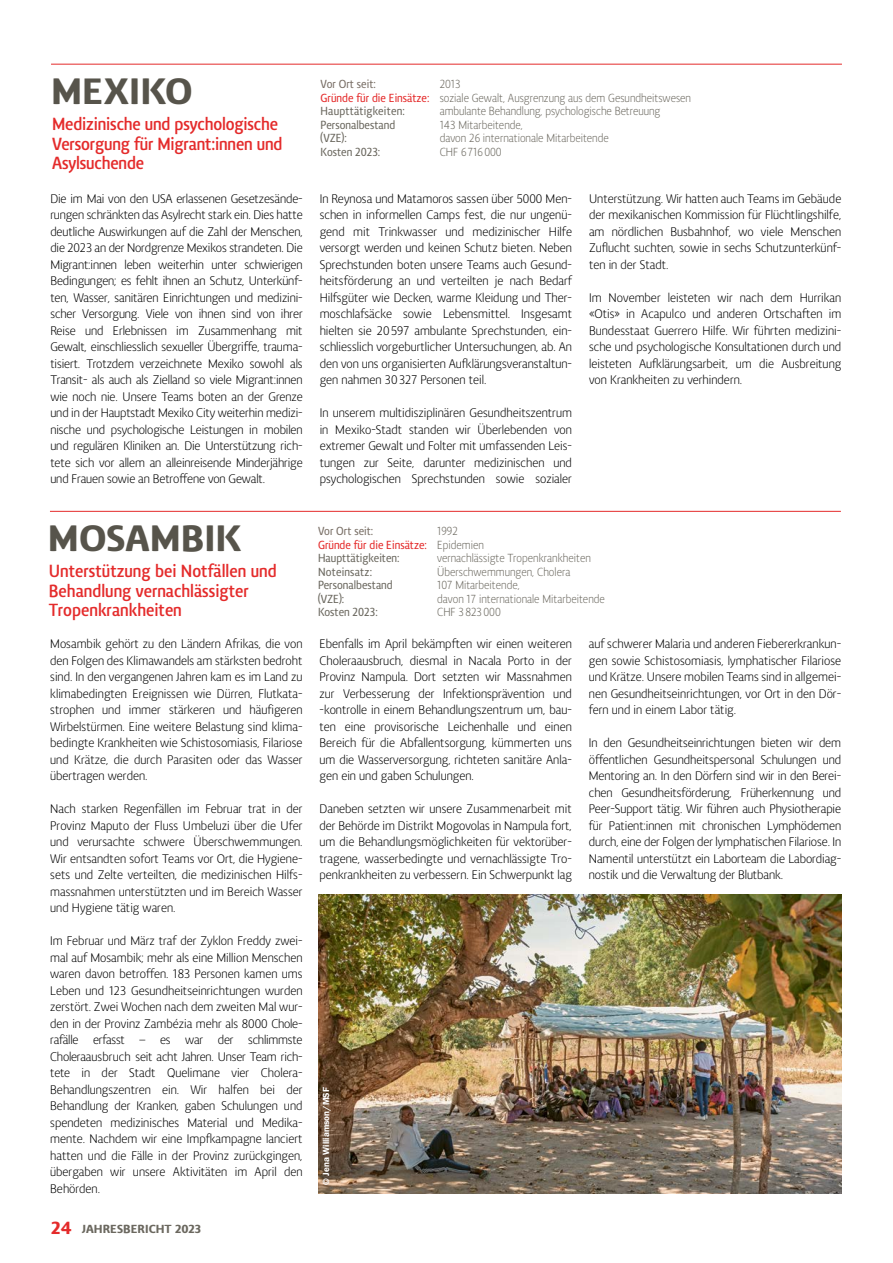
<style>
.page{position:relative;width:893px;height:1263px;background:#fff}
.page>*{position:absolute;margin:0;border:0;box-sizing:border-box;transform-origin:0 0}
.t1{font:900 37.5px "Vitali Neue";color:#57544b}
.t2{font:700 18px/19.5px "Vitali Neue";color:#e42b2b;scale:.9 1}
.t3{font:12.75px/16.5px "Vitali Neue";color:#000;text-align:justify;scale:.95 1}
.t4{font:12px/13.5px "Vitali Neue";color:#6b685f;scale:.9 1}
.t5{font:600 12px "Vitali Neue";color:#6b685f;scale:.9 1}
.t6{font:600 12px/13.5px "Vitali Neue";color:#e42b2b;scale:.9 1}
.t7{font:600 12px "Vitali Neue";color:#796f66;scale:.9 1}
.t8{font:900 12px "Vitali Neue";color:#6b685f}
.t9{font:600 9px "Franklin Gothic";color:#fff}
.s1{font-weight:600;color:#e42b2b}
.s2{font-weight:600}
.s3{font-size:18px;color:#e42b2b}
.s4{font-weight:400;color:#6b685f}
.s5{color:#6b685f}
</style>
<div class="page">
<hr style="left:51px;top:64px;width:791px;height:1px;background:#e42b2b">
<hr style="left:50px;top:511px;width:791px;height:1px;background:#e42b2b">
<img style="left:318px;top:895px;width:524px;height:299px">
<h1 class="t1" style="left:51px;top:69px;width:143px">MEXIKO</h1>
<h2 class="t2" style="left:52px;top:114px;width:257px">Medizinische und psychologische<br>Versorgung für Migrant:innen und<br>Asylsuchende</h2>
<p class="t7" style="left:321px;top:77px;width:63px">Vor Ort seit:</p>
<p class="t4" style="left:321px;top:77px;width:413px;text-indent:119px">2013<br><span class="s1">Gründe für die Einsätze:</span> soziale Gewalt, Ausgrenzung aus dem Gesundheitswesen<br><span class="s2">Haupttätigkeiten:</span></p>
<p class="t4" style="left:440px;top:104px;width:247px">ambulante Behandlung, psychologische Betreuung</p>
<p class="t5" style="left:321px;top:117px;width:85px">Personalbestand</p>
<p class="t4" style="left:440px;top:118px;width:94px">143 Mitarbeitende,</p>
<p class="t5" style="left:321px;top:131px;width:31px">(VZE):</p>
<p class="t4" style="left:440px;top:131px;width:189px">davon 26 internationale Mitarbeitende</p>
<p class="t5" style="left:321px;top:144px;width:68px">Kosten 2023:</p>
<p class="t4" style="left:440px;top:145px;width:70px">CHF 6716000</p>
<p class="t3" style="left:50px;top:190px;width:267px">Die im Mai von den USA erlassenen Gesetzesände&shy;rungen schränkten das Asylrecht stark ein. Dies hatte deutliche Auswirkungen auf die Zahl der Menschen, die 2023 an der Nordgrenze Mexikos strandeten. Die Migrant:innen leben weiterhin unter schwierigen Bedingungen; es fehlt ihnen an Schutz, Unterkünf&shy;ten, Wasser, sanitären Einrichtungen und medizini&shy;scher Versorgung. Viele von ihnen sind von ihrer Reise und Erlebnissen im Zusammenhang mit Gewalt, einschliesslich sexueller Übergriffe, trauma&shy;tisiert. Trotzdem verzeichnete Mexiko sowohl als Transit- als auch als Zielland so viele Migrant:innen wie noch nie. Unsere Teams boten an der Grenze und in der Hauptstadt Mexiko City weiterhin medizi&shy;nische und psychologische Leistungen in mobilen und regulären Kliniken an. Die Unterstützung rich&shy;tete sich vor allem an alleinreisende Minderjährige und Frauen sowie an Betroffene von Gewalt.</p>
<p class="t3" style="left:320px;top:190px;width:267px">In Reynosa und Matamoros sassen über 5000 Men&shy;schen in informellen Camps fest, die nur ungenü&shy;gend mit Trinkwasser und medizinischer Hilfe versorgt werden und keinen Schutz bieten. Neben Sprechstunden boten unsere Teams auch Gesund&shy;heitsförderung an und verteilten je nach Bedarf Hilfsgüter wie Decken, warme Kleidung und Ther&shy;moschlafsäcke sowie Lebensmittel. Insgesamt hielten sie 20597 ambulante Sprechstunden, ein&shy;schliesslich vorgeburtlicher Untersuchungen, ab. An den von uns organisierten Aufklärungsveranstaltun&shy;gen nahmen 30327 Personen teil.</p>
<p class="t3" style="left:320px;top:404px;width:267px">In unserem multidisziplinären Gesundheitszentrum in Mexiko-Stadt standen wir Überlebenden von extremer Gewalt und Folter mit umfassenden Leis&shy;tungen zur Seite, darunter medizinischen und psychologischen Sprechstunden sowie sozialer</p>
<p class="t3" style="left:589px;top:190px;width:267px">Unterstützung. Wir hatten auch Teams im Gebäude der mexikanischen Kommission für Flüchtlingshilfe, am nördlichen Busbahnhof, wo viele Menschen Zuflucht suchten, sowie in sechs Schutzunterkünf&shy;ten in der Stadt.</p>
<p class="t3" style="left:589px;top:289px;width:267px">Im November leisteten wir nach dem Hurrikan «Otis» in Acapulco und anderen Ortschaften im Bundesstaat Guerrero Hilfe. Wir führten medizini&shy;sche und psychologische Konsultationen durch und leisteten Aufklärungsarbeit, um die Ausbreitung von Krankheiten zu verhindern.</p>
<h1 class="t1" style="left:48px;top:516px;width:196px">MOSAMBIK</h1>
<h2 class="t2" style="left:49px;top:561px;width:255px">Unterstützung bei Notfällen und<br>Behandlung vernachlässigter<br>Tropenkrankheiten</h2>
<p class="t3" style="left:50px;top:635px;width:267px">Mosambik gehört zu den Ländern Afrikas, die von den Folgen des Klimawandels am stärksten bedroht sind. In den vergangenen Jahren kam es im Land zu klimabedingten Ereignissen wie Dürren, Flutkata&shy;strophen und immer stärkeren und häufigeren Wirbelstürmen. Eine weitere Belastung sind klima&shy;bedingte Krankheiten wie Schistosomiasis, Filariose und Krätze, die durch Parasiten oder das Wasser übertragen werden.</p>
<p class="t3" style="left:50px;top:800px;width:267px">Nach starken Regenfällen im Februar trat in der Provinz Maputo der Fluss Umbeluzi über die Ufer und verursachte schwere Überschwemmungen.<br>Wir entsandten sofort Teams vor Ort, die Hygiene&shy;sets und Zelte verteilten, die medizinischen Hilfs&shy;massnahmen unterstützten und im Bereich Wasser und Hygiene tätig waren.</p>
<p class="t3" style="left:50px;top:932px;width:267px">Im Februar und März traf der Zyklon Freddy zwei&shy;mal auf Mosambik; mehr als eine Million Menschen waren davon betroffen. 183 Personen kamen ums Leben und 123 Gesundheitseinrichtungen wurden zerstört. Zwei Wochen nach dem zweiten Mal wur&shy;den in der Provinz Zambézia mehr als 8000 Chole&shy;rafälle erfasst – es war der schlimmste Choleraausbruch seit acht Jahren. Unser Team rich&shy;tete in der Stadt Quelimane vier Cholera-Behandlungszentren ein. Wir halfen bei der Behandlung der Kranken, gaben Schulungen und spendeten medizinisches Material und Medika&shy;mente. Nachdem wir eine Impfkampagne lanciert hatten und die Fälle in der Provinz zurückgingen, übergaben wir unsere Aktivitäten im April den Behörden.</p>
<p class="t8" style="left:51px;top:1222px;width:152px"><span class="s3">24</span> JAHRESBERICHT 2023</p>
<p class="t7" style="left:318px;top:524px;width:63px">Vor Ort seit:</p>
<p class="t6" style="left:318px;top:524px;width:186px;text-indent:119px"><span class="s4">1992<br></span>Gründe für die Einsätze: <span class="s4">Epidemien<br></span><span class="s5">Haupttätigkeiten:</span></p>
<p class="t4" style="left:437px;top:551px;width:172px">vernachlässigte Tropenkrankheiten</p>
<p class="t5" style="left:318px;top:565px;width:62px">Noteinsatz:</p>
<p class="t4" style="left:437px;top:565px;width:150px">Überschwemmungen, Cholera</p>
<p class="t5" style="left:318px;top:578px;width:85px">Personalbestand</p>
<p class="t4" style="left:437px;top:578px;width:93px">107 Mitarbeitende,</p>
<p class="t5" style="left:318px;top:592px;width:31px">(VZE):</p>
<p class="t4" style="left:437px;top:592px;width:188px">davon 17 internationale Mitarbeitende</p>
<p class="t5" style="left:318px;top:605px;width:68px">Kosten 2023:</p>
<p class="t4" style="left:437px;top:605px;width:72px">CHF 3823000</p>
<p class="t3" style="left:320px;top:635px;width:267px">Ebenfalls im April bekämpften wir einen weiteren Choleraausbruch, diesmal in Nacala Porto in der Provinz Nampula. Dort setzten wir Massnahmen zur Verbesserung der Infektionsprävention und -kontrolle in einem Behandlungszentrum um, bau&shy;ten eine provisorische Leichenhalle und einen Bereich für die Abfallentsorgung, kümmerten uns um die Wasserversorgung, richteten sanitäre Anla&shy;gen ein und gaben Schulungen.</p>
<p class="t3" style="left:320px;top:800px;width:267px">Daneben setzten wir unsere Zusammenarbeit mit der Behörde im Distrikt Mogovolas in Nampula fort, um die Behandlungsmöglichkeiten für vektorüber&shy;tragene, wasserbedingte und vernachlässigte Tro&shy;penkrankheiten zu verbessern. Ein Schwerpunkt lag</p>
<p class="t3" style="left:589px;top:635px;width:267px">auf schwerer Malaria und anderen Fiebererkrankun&shy;gen sowie Schistosomiasis, lymphatischer Filariose und Krätze. Unsere mobilen Teams sind in allgemei&shy;nen Gesundheitseinrichtungen, vor Ort in den Dör&shy;fern und in einem Labor tätig.</p>
<p class="t3" style="left:589px;top:734px;width:267px">In den Gesundheitseinrichtungen bieten wir dem öffentlichen Gesundheitspersonal Schulungen und Mentoring an. In den Dörfern sind wir in den Berei&shy;chen Gesundheitsförderung, Früherkennung und Peer-Support tätig. Wir führen auch Physiotherapie für Patient:innen mit chronischen Lymphödemen durch, eine der Folgen der lymphatischen Filariose. In Namentil unterstützt ein Laborteam die Labordiag&shy;nostik und die Verwaltung der Blutbank.</p>
<p class="t9" style="left:321px;top:1185px;width:99px;rotate:-90deg">© Jena Williamson/MSF</p>
</div>
